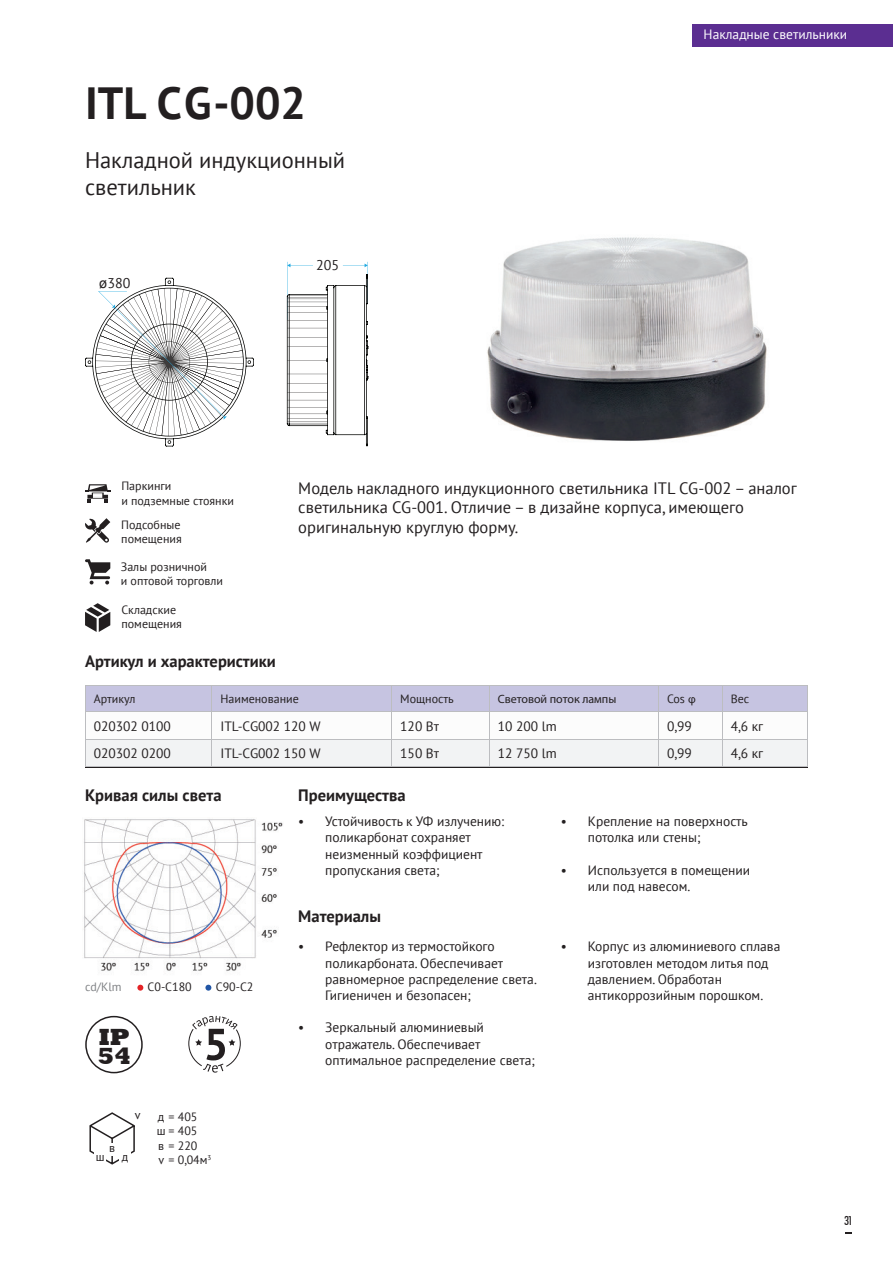
<style>
.page{position:relative;width:893px;height:1263px;background:#fff}
.page>*{position:absolute;margin:0;border:0;box-sizing:border-box;transform-origin:0 0}
.t1{font:700 45px "PT Sans";color:#231f20}
.t2{font:800 24px/19.5px "Rockwell";color:#231f20}
.t3{font:22.5px/27px "PT Sans";color:#231f20}
.t4{font:16.5px/19.8px "PT Sans";color:#231f20}
.t5{font:700 16.5px "PT Sans";color:#231f20}
.t6{font:14.1px "PT Sans";color:#231f20}
.t7{font:13.5px/16.2px "PT Sans";color:#231f20}
.t8{font:13.5px "PT Sans";color:#fff}
.t9{font:13.5px "Futura Condensed Plain";color:#231f20}
.t10{font:12px/14.4px "PT Sans";color:#231f20}
.t11{font:12px "Myriad Pro";color:#231f20}
.t12{font:12px "PT Sans";color:#808285}
.s1{font-family:"Arial"}
.s2{font-family:"Myriad Pro"}
</style>
<div class="page">
<img style="left:487px;top:237px;width:280px;height:204px">
<svg style="left:85px;top:559px;width:25px;height:25px"></svg>
<svg style="left:85px;top:518px;width:25px;height:25px"></svg>
<svg style="left:85px;top:484px;width:25px;height:19px"></svg>
<svg style="left:85px;top:603px;width:25px;height:29px"></svg>
<svg style="left:137px;top:985px;width:6px;height:6px"></svg>
<svg style="left:205px;top:985px;width:6px;height:6px"></svg>
<hr style="left:85px;top:766px;width:127px;height:1px;background:#bcbdc0">
<hr style="left:212px;top:766px;width:180px;height:1px;background:#bcbdc0">
<hr style="left:392px;top:766px;width:97px;height:1px;background:#bcbdc0">
<hr style="left:489px;top:766px;width:169px;height:1px;background:#bcbdc0">
<hr style="left:658px;top:766px;width:64px;height:1px;background:#bcbdc0">
<hr style="left:722px;top:766px;width:86px;height:1px;background:#bcbdc0">
<svg style="left:85px;top:686px;width:723px;height:80px"></svg>
<hr style="left:722px;top:712px;width:86px;height:1px;background:#bcbdc0">
<hr style="left:85px;top:767px;width:723px;height:1px;background:#231f20">
<svg style="left:188px;top:1016px;width:53px;height:56px"></svg>
<svg style="left:85px;top:1016px;width:58px;height:57px"></svg>
<svg style="left:89px;top:1112px;width:46px;height:52px"></svg>
<div style="left:107px;top:1143px;width:10px;height:13px;background:#fff"></div>
<div style="left:94px;top:1151px;width:12px;height:13px;background:#fff"></div>
<div style="left:119px;top:1151px;width:12px;height:13px;background:#fff"></div>
<div style="left:132px;top:1110px;width:12px;height:12px;background:#fff"></div>
<div style="left:692px;top:24px;width:201px;height:23px;background:#5b2e91"></div>
<img style="left:84px;top:819px;width:199px;height:152px">
<svg style="left:287px;top:262px;width:81px;height:12px"></svg>
<svg style="left:85px;top:274px;width:283px;height:172px"></svg>
<svg style="left:95px;top:288px;width:149px;height:148px"></svg>
<h1 class="t1" style="left:85px;top:73px;width:223px">ITL CG-002</h1>
<h3 class="t3" style="left:85px;top:146px;width:262px">Накладной индукционный светильник</h3>
<p class="t6" style="left:99px;top:274px;width:33px"><span class="s1">ø</span>380</p>
<p class="t6" style="left:316px;top:256px;width:24px">205</p>
<p class="t8" style="left:704px;top:26px;width:145px">Накладные светильники</p>
<p class="t10" style="left:121px;top:478px;width:114px">Паркинги<br>и подземные стоянки</p>
<p class="t10" style="left:121px;top:517px;width:62px">Подсобные помещения</p>
<p class="t10" style="left:121px;top:559px;width:104px">Залы розничной<br>и оптовой торговли</p>
<p class="t10" style="left:121px;top:602px;width:62px">Складские помещения</p>
<p class="t5" style="left:85px;top:650px;width:192px">Артикул и характеристики</p>
<p class="t4" style="left:298px;top:477px;width:500px">Модель накладного индукционного светильника ITL CG-002 – аналог светильника CG-001. Отличие – в дизайне корпуса, имеющего оригинальную круглую форму.</p>
<p class="t10" style="left:94px;top:692px;width:43px">Артикул</p>
<p class="t10" style="left:220px;top:692px;width:80px">Наименование</p>
<p class="t10" style="left:400px;top:692px;width:55px">Мощность</p>
<p class="t11" style="left:498px;top:692px;width:120px">Световой поток лампы</p>
<p class="t10" style="left:667px;top:692px;width:30px">Cos <span class="s2">φ</span></p>
<p class="t10" style="left:731px;top:692px;width:20px">Вес</p>
<p class="t7" style="left:94px;top:717px;width:79px">020302 0100</p>
<p class="t7" style="left:220px;top:717px;width:102px">ITL-CG002 120 W</p>
<p class="t7" style="left:400px;top:717px;width:40px">120 Вт</p>
<p class="t7" style="left:498px;top:717px;width:60px">10 200 lm</p>
<p class="t7" style="left:667px;top:717px;width:26px">0,99</p>
<p class="t7" style="left:731px;top:717px;width:34px">4,6 кг</p>
<p class="t7" style="left:94px;top:745px;width:79px">020302 0200</p>
<p class="t7" style="left:220px;top:745px;width:102px">ITL-CG002 150 W</p>
<p class="t7" style="left:400px;top:745px;width:40px">150 Вт</p>
<p class="t7" style="left:498px;top:745px;width:60px">12 750 lm</p>
<p class="t7" style="left:667px;top:745px;width:26px">0,99</p>
<p class="t7" style="left:731px;top:745px;width:34px">4,6 кг</p>
<p class="t5" style="left:85px;top:784px;width:138px">Кривая силы света</p>
<p class="t5" style="left:298px;top:784px;width:109px">Преимущества</p>
<p class="t12" style="left:85px;top:979px;width:38px">cd/Klm</p>
<p class="t10" style="left:148px;top:980px;width:46px">C0-C180</p>
<p class="t10" style="left:216px;top:980px;width:39px">C90-C2</p>
<h2 class="t2" style="left:98px;top:1027px;width:35px">IP<br>54</h2>
<p class="t10" style="left:109px;top:1140px;width:7px">в</p>
<p class="t10" style="left:135px;top:1107px;width:7px">v</p>
<p class="t10" style="left:96px;top:1149px;width:10px">ш</p>
<p class="t10" style="left:122px;top:1149px;width:8px">д</p>
<p class="t10" style="left:157px;top:1109px;width:56px">д = 405<br>ш = 405<br>в = 220<br>v = 0,04м<sup>3</sup></p>
<p class="t7" style="left:325px;top:813px;width:180px;text-indent:-27px">• Устой чивость к УФ излучению: поликарбонат сохраняет неизменный коэффициент пропускания света;</p>
<p class="t5" style="left:298px;top:905px;width:84px">Материалы</p>
<p class="t7" style="left:325px;top:938px;width:213px;text-indent:-27px">• Рефлектор из термостойкого поликарбоната. Обеспечивает равномерное распределение света.<br>Гигиеничен и безопасен;</p>
<p class="t7" style="left:325px;top:1019px;width:211px;text-indent:-27px">• Зеркальный алюминиевый отражатель. Обеспечивает оптимальное распределение света;</p>
<p class="t7" style="left:588px;top:813px;width:162px;text-indent:-27px">• Крепление на поверхность потолка или стены;</p>
<p class="t7" style="left:588px;top:862px;width:164px;text-indent:-27px">• Используется в помещении или под навесом.</p>
<p class="t7" style="left:588px;top:938px;width:194px;text-indent:-27px">• Корпус из алюминиевого сплава изготовлен методом литья под давлением. Обработан антикоррозийным порошком.</p>
<p class="t9" style="left:844px;top:1213px;width:8px">31</p>
</div>
